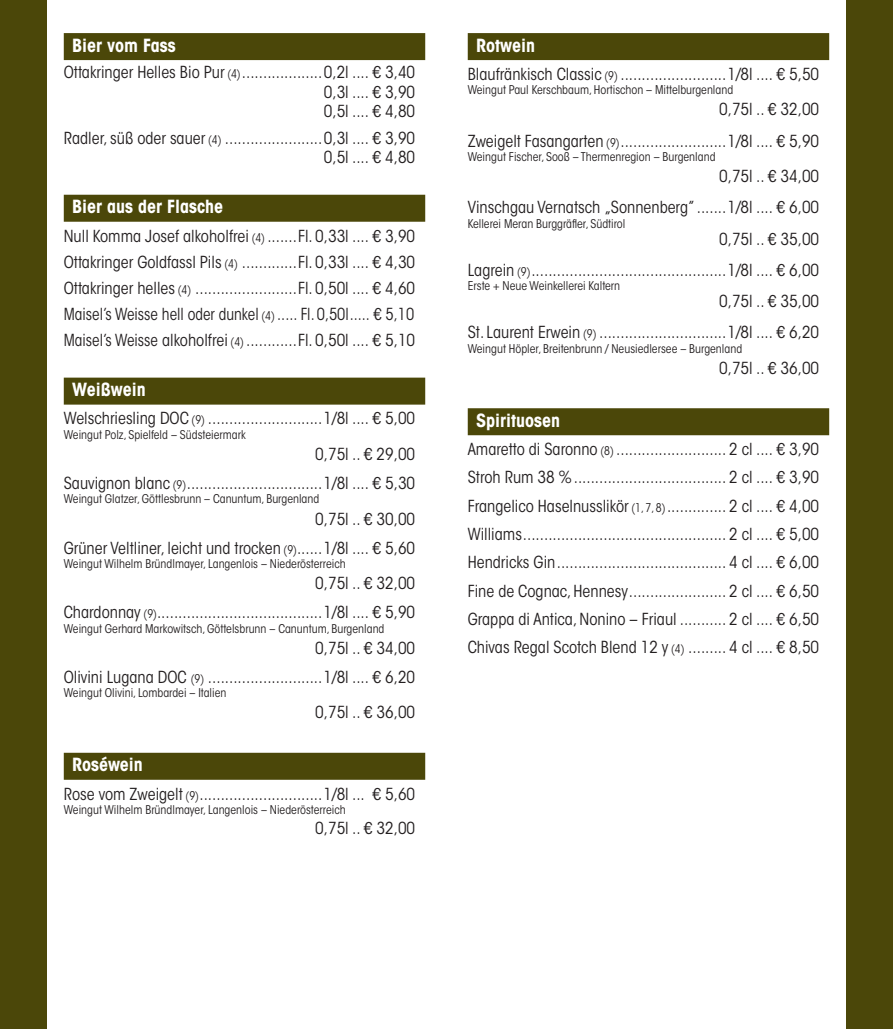
<style>
.page{position:relative;width:893px;height:1029px;background:#fff}
.page>*{position:absolute;margin:0;border:0;box-sizing:border-box;transform-origin:0 0}
.t1{font:700 condensed 18px "ITC Avant Garde Std";color:#fff}
.t2{font:condensed 16.5px "ITC Avant Garde Std";color:#231f20}
.t3{font:condensed 16.5px "ITC Avant Garde Std";color:#231f20;scale:.95 1}
.t4{font:condensed 12px "ITC Avant Garde Std";color:#231f20}
.s1{font-size:12px}
</style>
<div class="page">
<div style="left:64px;top:33px;width:361px;height:27px;background:#4b4709"></div>
<div style="left:64px;top:195px;width:361px;height:27px;background:#4b4709"></div>
<div style="left:64px;top:378px;width:361px;height:27px;background:#4b4709"></div>
<div style="left:64px;top:753px;width:361px;height:27px;background:#4b4709"></div>
<div style="left:468px;top:33px;width:361px;height:27px;background:#4b4709"></div>
<div style="left:468px;top:408px;width:361px;height:27px;background:#4b4709"></div>
<div style="left:846px;top:0;width:47px;height:1029px;background:#4b4709"></div>
<div style="left:0;top:0;width:47px;height:1029px;background:#4b4709"></div>
<p class="t1" style="left:72px;top:34px;width:105px">Bier vom Fass</p>
<p class="t2" style="left:64px;top:62px;width:353px">Ottakringer Helles Bio Pur <span class="s1">(4)</span>...................0,2l .... € 3,40</p>
<p class="t2" style="left:324px;top:82px;width:93px">0,3l .... € 3,90</p>
<p class="t2" style="left:324px;top:101px;width:93px">0,5l .... € 4,80</p>
<p class="t2" style="left:64px;top:128px;width:353px">Radler, süß oder sauer <span class="s1">(4)</span> .......................0,3l .... € 3,90</p>
<p class="t2" style="left:324px;top:147px;width:93px">0,5l .... € 4,80</p>
<p class="t1" style="left:72px;top:195px;width:152px">Bier aus der Flasche</p>
<p class="t2" style="left:64px;top:226px;width:353px">Null Komma Josef alkoholfrei <span class="s1">(4)</span> .......Fl. 0,33l .... € 3,90</p>
<p class="t2" style="left:64px;top:252px;width:353px">Ottakringer Goldfassl Pils <span class="s1">(4)</span> .............Fl. 0,33l .... € 4,30</p>
<p class="t2" style="left:64px;top:278px;width:353px">Ottakringer helles <span class="s1">(4)</span> ........................Fl. 0,50l .... € 4,60</p>
<p class="t3" style="left:64px;top:304px;width:370px">Maisel’s Weisse hell oder dunkel <span class="s1">(4)</span> ..... Fl. 0,50l..... € 5,10</p>
<p class="t3" style="left:64px;top:330px;width:371px">Maisel’s Weisse alkoholfrei <span class="s1">(4)</span> ............Fl. 0,50l .... € 5,10</p>
<p class="t1" style="left:72px;top:378px;width:75px">Weißwein</p>
<p class="t2" style="left:64px;top:409px;width:353px">Welschriesling DOC <span class="s1">(9)</span> ...........................1/8l .... € 5,00</p>
<p class="t4" style="left:64px;top:427px;width:183px">Weingut Polz, Spielfeld – Südsteiermark</p>
<p class="t2" style="left:315px;top:444px;width:102px">0,75l .. € 29,00</p>
<p class="t2" style="left:64px;top:473px;width:353px">Sauvignon blanc <span class="s1">(9)</span>................................1/8l .... € 5,30</p>
<p class="t4" style="left:64px;top:492px;width:257px">Weingut Glatzer, Göttlesbrunn – Canuntum, Burgenland</p>
<p class="t2" style="left:315px;top:509px;width:102px">0,75l .. € 30,00</p>
<p class="t2" style="left:64px;top:538px;width:353px">Grüner Veltliner, leicht und trocken <span class="s1">(9)</span>......1/8l .... € 5,60</p>
<p class="t4" style="left:64px;top:557px;width:283px">Weingut Wilhelm Bründlmayer, Langenlois – Niederösterreich</p>
<p class="t2" style="left:315px;top:573px;width:102px">0,75l .. € 32,00</p>
<p class="t2" style="left:64px;top:602px;width:353px">Chardonnay <span class="s1">(9)</span>.......................................1/8l .... € 5,90</p>
<p class="t4" style="left:64px;top:621px;width:322px">Weingut Gerhard Markowitsch, Göttelsbrunn – Canuntum, Burgenland</p>
<p class="t2" style="left:315px;top:638px;width:102px">0,75l .. € 34,00</p>
<p class="t2" style="left:64px;top:667px;width:353px">Olivini Lugana DOC <span class="s1">(9)</span> ...........................1/8l .... € 6,20</p>
<p class="t4" style="left:64px;top:686px;width:164px">Weingut Olivini, Lombardei – Italien</p>
<p class="t2" style="left:315px;top:702px;width:102px">0,75l .. € 36,00</p>
<p class="t1" style="left:72px;top:753px;width:72px">Roséwein</p>
<p class="t2" style="left:64px;top:784px;width:353px">Rose vom Zweigelt <span class="s1">(9)</span>.............................1/8l ... € 5,60</p>
<p class="t4" style="left:64px;top:802px;width:283px">Weingut Wilhelm Bründlmayer, Langenlois – Niederösterreich</p>
<p class="t2" style="left:315px;top:818px;width:102px">0,75l .. € 32,00</p>
<p class="t1" style="left:476px;top:34px;width:60px">Rotwein</p>
<p class="t2" style="left:468px;top:64px;width:353px">Blaufränkisch Classic <span class="s1">(9)</span> .........................1/8l .... € 5,50</p>
<p class="t4" style="left:468px;top:83px;width:267px">Weingut Paul Kerschbaum, Hortischon – Mittelburgenland</p>
<p class="t2" style="left:719px;top:99px;width:102px">0,75l .. € 32,00</p>
<p class="t2" style="left:468px;top:131px;width:353px">Zweigelt Fasangarten <span class="s1">(9)</span>.........................1/8l .... € 5,90</p>
<p class="t4" style="left:468px;top:149px;width:249px">Weingut Fischer, Sooß – Thermenregion – Burgenland</p>
<p class="t2" style="left:719px;top:166px;width:102px">0,75l .. € 34,00</p>
<p class="t2" style="left:468px;top:197px;width:353px">Vinschgau Vernatsch „Sonnenberg”.......1/8l .... € 6,00</p>
<p class="t4" style="left:468px;top:216px;width:159px">Kellerei Meran Burggräfler, Südtirol</p>
<p class="t2" style="left:719px;top:229px;width:102px">0,75l .. € 35,00</p>
<p class="t2" style="left:468px;top:260px;width:353px">Lagrein <span class="s1">(9)</span>..............................................1/8l .... € 6,00</p>
<p class="t4" style="left:468px;top:279px;width:154px">Erste + Neue Weinkellerei Kaltern</p>
<p class="t2" style="left:719px;top:291px;width:102px">0,75l .. € 35,00</p>
<p class="t2" style="left:468px;top:323px;width:353px">St. Laurent Erwein <span class="s1">(9)</span> ..............................1/8l .... € 6,20</p>
<p class="t4" style="left:468px;top:341px;width:276px">Weingut Höpler, Breitenbrunn / Neusiedlersee – Burgenland</p>
<p class="t2" style="left:719px;top:358px;width:102px">0,75l .. € 36,00</p>
<p class="t1" style="left:476px;top:409px;width:86px">Spirituosen</p>
<p class="t2" style="left:468px;top:439px;width:353px">Amaretto di Saronno <span class="s1">(8)</span> .......................... 2 cl .... € 3,90</p>
<p class="t2" style="left:468px;top:467px;width:353px">Stroh Rum 38 %.................................... 2 cl .... € 3,90</p>
<p class="t2" style="left:468px;top:496px;width:353px">Frangelico Haselnusslikör <span class="s1">(1, 7, 8)</span>.............. 2 cl .... € 4,00</p>
<p class="t2" style="left:468px;top:524px;width:353px">Williams................................................ 2 cl .... € 5,00</p>
<p class="t2" style="left:468px;top:552px;width:353px">Hendricks Gin........................................ 4 cl .... € 6,00</p>
<p class="t2" style="left:468px;top:581px;width:353px">Fine de Cognac, Hennesy....................... 2 cl .... € 6,50</p>
<p class="t2" style="left:468px;top:609px;width:353px">Grappa di Antica, Nonino – Friaul ........... 2 cl .... € 6,50</p>
<p class="t2" style="left:468px;top:637px;width:353px">Chivas Regal Scotch Blend 12 y <span class="s1">(4)</span> ......... 4 cl .... € 8,50</p>
</div>
